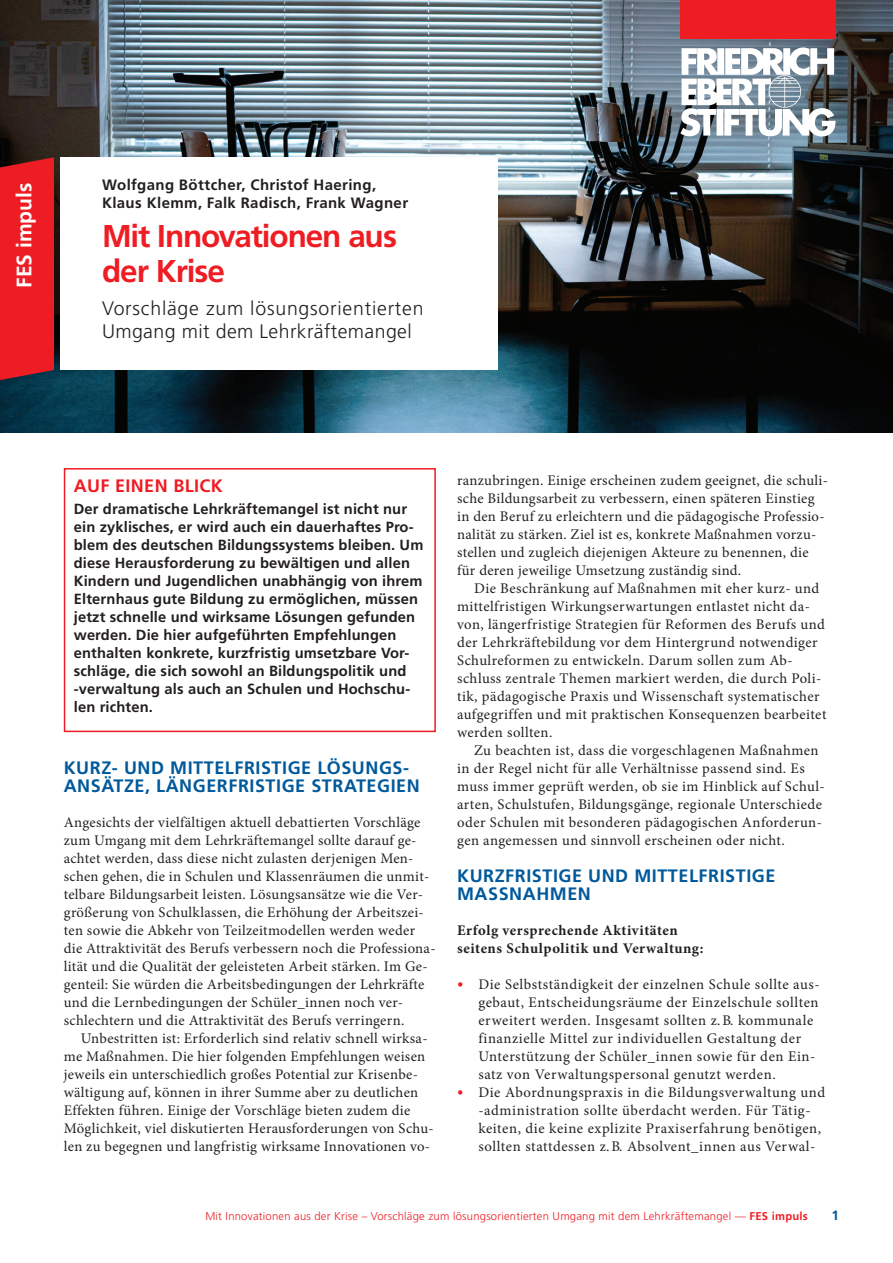
<style>
.page{position:relative;width:893px;height:1263px;background:#fff}
.page>*{position:absolute;margin:0;border:0;box-sizing:border-box;transform-origin:0 0}
.t1{font:700 31.5px/34.5px "Frutiger CE";letter-spacing:-.035em;color:#ee1d23}
.t2{font:700 21px "Frutiger CE";color:#fff}
.t3{font:300 19.5px/22.5px "Frutiger CE";letter-spacing:.04em;color:#231f20}
.t4{font:700 18px/18px "Frutiger CE";letter-spacing:.14em;color:#00599b}
.t5{font:700 18px "Frutiger CE";letter-spacing:.02em;color:#ee1d23}
.t6{font:700 15px/18px "Frutiger CE";letter-spacing:.025em;color:#231f20}
.t7{font:14.7px/18px "Minion Pro";letter-spacing:.025em;color:#231f20}
.t8{font:700 14.7px/18px "Frutiger CE";letter-spacing:.01em;color:#231f20}
.t9{font:700 14.7px/18px "Minion Pro";letter-spacing:.035em;color:#231f20}
.t10{font:700 13.5px "Frutiger CE";color:#00599b}
.t11{font:300 11.25px "Frutiger CE";letter-spacing:.02em;color:#ee1d23}
.s1{font-size:16.5px;color:#ee1d23}
.s2{font-weight:700}
</style>
<div class="page">
<img style="left:0;top:0;width:893px;height:432px">
<div style="left:64px;top:468px;width:372px;height:264px;border:2px solid #ee1d23"></div>
<div style="left:0;top:157px;width:54px;height:223px;background:#ee1d23"></div>
<div style="left:60px;top:157px;width:437px;height:213px;background:#fff"></div>
<svg style="left:680px;top:47px;width:156px;height:89px"></svg>
<div style="left:680px;top:0;width:156px;height:38px;background:#ee1d23"></div>
<h2 class="t2" style="left:12px;top:288px;width:107px;rotate:-90deg">FES impuls</h2>
<p class="t6" style="left:102px;top:176px;width:308px">Wolfgang Böttcher, Christof Haering,<br>Klaus Klemm, Falk Radisch, Frank Wagner</p>
<h1 class="t1" style="left:102px;top:219px;width:296px">Mit Innovationen aus der Krise</h1>
<h3 class="t3" style="left:102px;top:297px;width:323px">Vorschläge zum lösungsorientierten<br>Umgang mit dem Lehrkräftemangel</h3>
<p class="t5" style="left:74px;top:475px;width:151px">Auf einen Blick</p>
<p class="t8" style="left:74px;top:500px;width:351px">Der dramatische Lehrkräftemangel ist nicht nur ein zyklisches, er wird auch ein dauerhaftes Pro&shy;blem des deutschen Bildungssystems bleiben. Um diese Herausforderung zu bewältigen und allen Kindern und Jugendlichen unabhängig von ihrem Elternhaus gute Bildung zu ermöglichen, müssen jetzt schnelle und wirksame Lösungen gefunden werden. Die hier aufgeführten Empfehlungen enthalten konkrete, kurzfristig umsetzbare Vor&shy;schläge, die sich sowohl an Bildungspolitik und -verwaltung als auch an Schulen und Hochschu&shy;len richten.</p>
<p class="t4" style="left:64px;top:759px;width:358px">Kurz- und m ittelfristige Lösungs&shy;ansätze, längerfristige Strategien</p>
<p class="t7" style="left:64px;top:813px;width:373px">Angesichts der vielfältigen aktuell debattierten Vorschläge zum Umgang mit dem Lehrkräftemangel sollte darauf ge&shy;achtet werden, dass diese nicht zulasten derjenigen Men&shy;schen gehen, die in Schulen und Klassenräumen die unmit&shy;telbare Bildungsarbeit leisten. Lösungsansätze wie die Ver&shy;größerung von Schulklassen, die Erhöhung der Arbeitszei&shy;ten sowie die Abkehr von Teilzeitmodellen werden weder die Attraktivität des Berufs verbessern noch die Professiona&shy;lität und die Qualität der geleisteten Arbeit stärken. Im Ge&shy;genteil: Sie würden die Arbeitsbedingungen der Lehrkräfte und die Lernbedingungen der Schüler_innen noch ver&shy;schlechtern und die Attraktivität des Berufs verringern.</p>
<p class="t7" style="left:64px;top:1029px;width:371px;text-indent:17px">Unbestritten ist: Erforderlich sind relativ schnell wirksa&shy;me Maßnahmen. Die hier folgenden Empfehlungen weisen jeweils ein unterschiedlich großes Potential zur Krisenbe&shy;wältigung auf, können in ihrer Summe aber zu deutlichen Effekten führen. Einige der Vorschläge bieten zudem die Möglichkeit, viel diskutierten Herausforderungen von Schu&shy;len zu begegnen und langfristig wirksame Innovationen vo-</p>
<p class="t7" style="left:457px;top:471px;width:372px">ranzubringen. Einige erscheinen zudem geeignet, die schuli&shy;sche Bildungsarbeit zu verbessern, einen späteren Einstieg in den Beruf zu erleichtern und die pädagogische Professio&shy;nalität zu stärken. Ziel ist es, konkrete Maßnahmen vorzu&shy;stellen und zugleich diejenigen Akteure zu benennen, die für deren jeweilige Umsetzung zuständig sind.</p>
<p class="t7" style="left:457px;top:579px;width:371px;text-indent:17px">Die Beschränkung auf Maßnahmen mit eher kurz- und mittelfristigen Wirkungserwartungen entlastet nicht da&shy;von, längerfristige Strategien für Reformen des Berufs und der Lehrkräftebildung vor dem Hintergrund notwendiger Schulreformen zu entwickeln. Darum sollen zum Ab&shy;schluss zentrale Themen markiert werden, die durch Poli&shy;tik, pädagogische Praxis und Wissenschaft systematischer aufgegriffen und mit praktischen Konsequenzen bearbeitet werden sollten.</p>
<p class="t7" style="left:457px;top:741px;width:369px;text-indent:17px">Zu beachten ist, dass die vorgeschlagenen Maßnahmen in der Regel nicht für alle Verhältnisse passend sind. Es muss immer geprüft werden, ob sie im Hinblick auf Schul&shy;arten, Schulstufen, Bildungsgänge, regionale Unterschiede oder Schulen mit besonderen pädagogischen Anforderun&shy;gen angemessen und sinnvoll erscheinen oder nicht.</p>
<p class="t4" style="left:457px;top:867px;width:320px">Kurzfristige und m ittelfristige<br>MaSSnahm</p>
<p class="t4" style="left:567px;top:885px;width:25px">en</p>
<p class="t9" style="left:457px;top:921px;width:248px">Erfolg versprechende Aktivitäten seitens Schulpolitik und Verwaltung:</p>
<p class="t7" style="left:478px;top:975px;width:343px;text-indent:-21px"><span class="s1">•</span> Die Selbstständigkeit der einzelnen Schule sollte aus&shy;gebaut, Entscheidungsräume der Einzelschule sollten erweitert werden. Insgesamt sollten z. B. kommunale finanzielle Mittel zur individuellen Gestaltung der Unterstützung der Schüler_innen sowie für den Ein&shy;satz von Verwaltungspersonal genutzt werden.</p>
<p class="t7" style="left:478px;top:1083px;width:348px;text-indent:-21px"><span class="s1">•</span> Die Abordnungspraxis in die Bildungsverwaltung und -administration sollte überdacht werden. Für Tätig&shy;keiten, die keine explizite Praxiserfahrung benötigen, sollten stattdessen z. B. Absolvent_innen aus Verwal-</p>
<p class="t11" style="left:205px;top:1210px;width:604px">Mit Innovationen aus der Krise – Vorschläge zum lösungsorientierten Umgang mit dem Lehrkräftemangel — <span class="s2">FES impuls</span></p>
<p class="t10" style="left:832px;top:1207px;width:9px">1</p>
</div>
